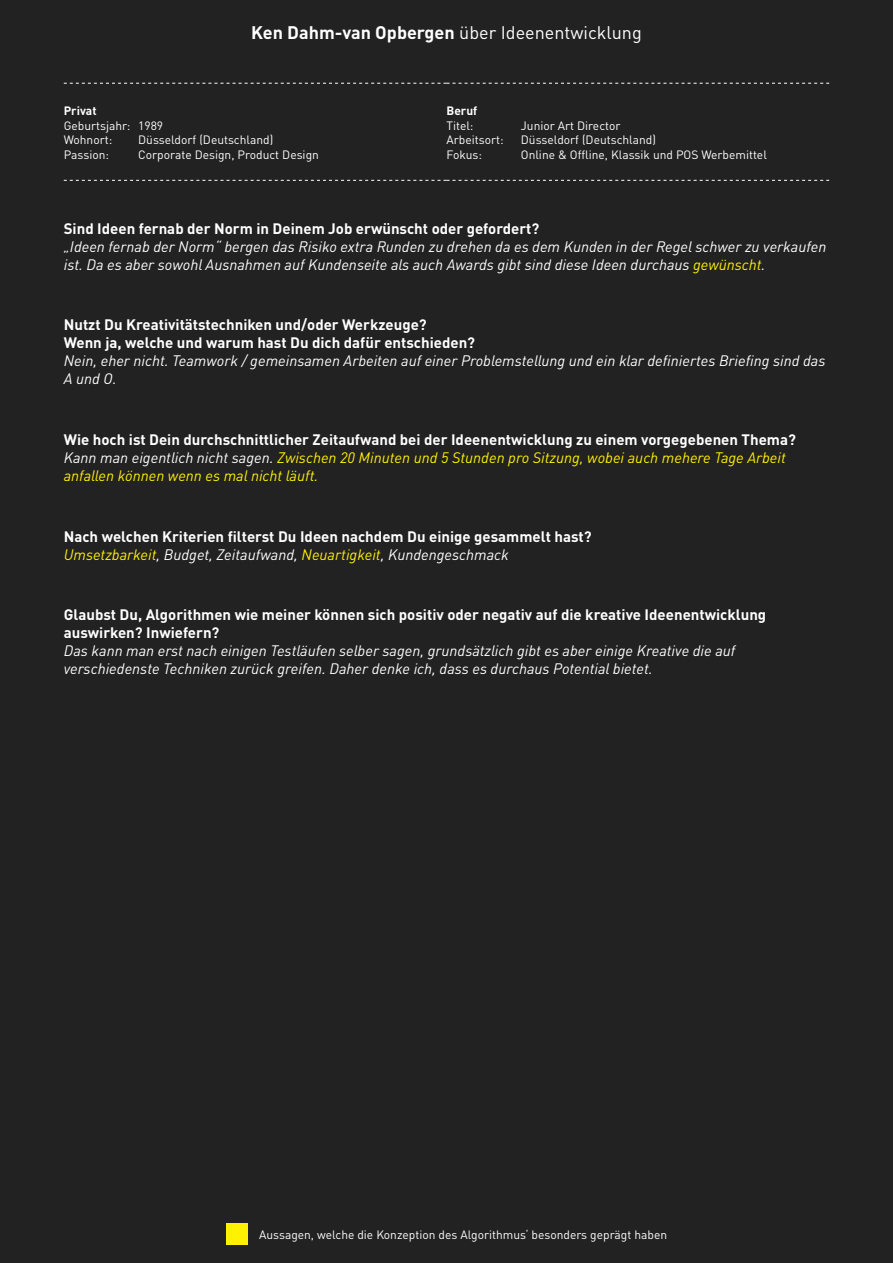
<style>
.page{position:relative;width:893px;height:1263px;background:#222}
.page>*{position:absolute;margin:0;border:0;box-sizing:border-box;transform-origin:0 0}
.t1{font:18px "DIN Pro";color:#fff}
.Interview_Antwort{font:italic 15px/18px "DIN Pro";color:#fff}
.Interview_Frage{font:700 15px/18px "DIN Pro";color:#fff}
.Interview_Antwort-2{font:italic 15px/18px "DIN Pro";color:#fff101}
.Intro{font:12px/14.4px "DIN Pro";color:#fff}
.s1{font-weight:700}
.s2{color:#fff101}
.s3{color:#fff}
</style>
<div class="page">
<div style="left:226px;top:1224px;width:21px;height:21px;background:#fff101"></div>
<svg style="left:64px;top:83px;width:765px;height:1px"></svg>
<svg style="left:64px;top:180px;width:765px;height:1px"></svg>
<p class="t1" style="left:251px;top:18px;width:392px"><span class="s1">Ken Dahm-van Opbergen</span> über Ideenentwicklung</p>
<p class="Intro" style="left:64px;top:103px;width:101px"><span class="s1">Privat<br></span>Geburtsjahr: 1989<br>Wohnort:</p>
<p class="Intro" style="left:138px;top:132px;width:137px">Düsseldorf (Deutschland)</p>
<p class="Intro" style="left:64px;top:146px;width:47px">Passion:</p>
<p class="Intro" style="left:138px;top:146px;width:182px">Corporate Design, Product Design</p>
<p class="Intro" style="left:446px;top:103px;width:32px"><span class="s1">Beruf<br></span>Titel:</p>
<p class="Intro" style="left:521px;top:117px;width:101px">Junior Art Director</p>
<p class="Intro" style="left:446px;top:132px;width:59px">Arbeitsort:</p>
<p class="Intro" style="left:521px;top:132px;width:137px">Düsseldorf (Deutschland)</p>
<p class="Intro" style="left:446px;top:146px;width:37px">Fokus:</p>
<p class="Intro" style="left:521px;top:146px;width:247px">Online &amp; Offline, Klassik und POS Werbemittel</p>
<p class="Interview_Frage" style="left:64px;top:218px;width:477px">Sind Ideen fernab der Norm in Deinem Job erwünscht oder gefordert?</p>
<p class="Interview_Antwort" style="left:64px;top:236px;width:764px">„Ideen fernab der Norm“ bergen das Risiko extra Runden zu drehen da es dem Kunden in der Regel schwer zu verkaufen ist. Da es aber sowohl Ausnahmen auf Kundenseite als auch Awards gibt sind diese Ideen durchaus <span class="s2">gewünscht</span>.</p>
<p class="Interview_Frage" style="left:64px;top:314px;width:364px">Nutzt Du Kreativitätstechniken und/oder Werkzeuge?</p>
<p class="Interview_Frage" style="left:64px;top:332px;width:413px">Wenn ja, welche und warum hast Du dich dafür entschieden?</p>
<p class="Interview_Antwort" style="left:64px;top:351px;width:763px">Nein, eher nicht. Teamwork / gemeinsamen Arbeiten auf einer Problemstellung und ein klar definiertes Briefing sind das<br>A und O.</p>
<p class="Interview_Frage" style="left:64px;top:429px;width:734px">Wie hoch ist Dein durchschnittlicher Zeitaufwand bei der Ideenentwicklung zu einem vorgegebenen Thema?</p>
<p class="Interview_Antwort-2" style="left:64px;top:447px;width:724px"><span class="s3">Kann man eigentlich nicht sagen.</span> Zwischen 20 Minuten und 5 Stunden pro Sitzung, wobei auch mehere Tage Arbeit anfallen können wenn es mal nicht läuft.</p>
<p class="Interview_Frage" style="left:64px;top:525px;width:529px">Nach welchen Kriterien filterst Du Ideen nachdem Du einige gesammelt hast?</p>
<p class="Interview_Antwort" style="left:64px;top:544px;width:447px"><span class="s2">Umsetzbarkeit</span>, Budget, Zeitaufwand, <span class="s2">Neuartigkeit</span>, Kundengeschmack</p>
<p class="Interview_Frage" style="left:64px;top:604px;width:704px">Glaubst Du, Algorithmen wie meiner können sich positiv oder negativ auf die kreative Ideenentwicklung auswirken? Inwiefern?</p>
<p class="Interview_Antwort" style="left:64px;top:640px;width:673px">Das kann man erst nach einigen Testläufen selber sagen, grundsätzlich gibt es aber einige Kreative die auf verschiedenste Techniken zurück greifen. Daher denke ich, dass es durchaus Potential bietet.</p>
<p class="Intro" style="left:259px;top:1226px;width:409px">Aussagen, welche die Konzeption des Algorithmus‘ besonders geprägt haben</p>
</div>
